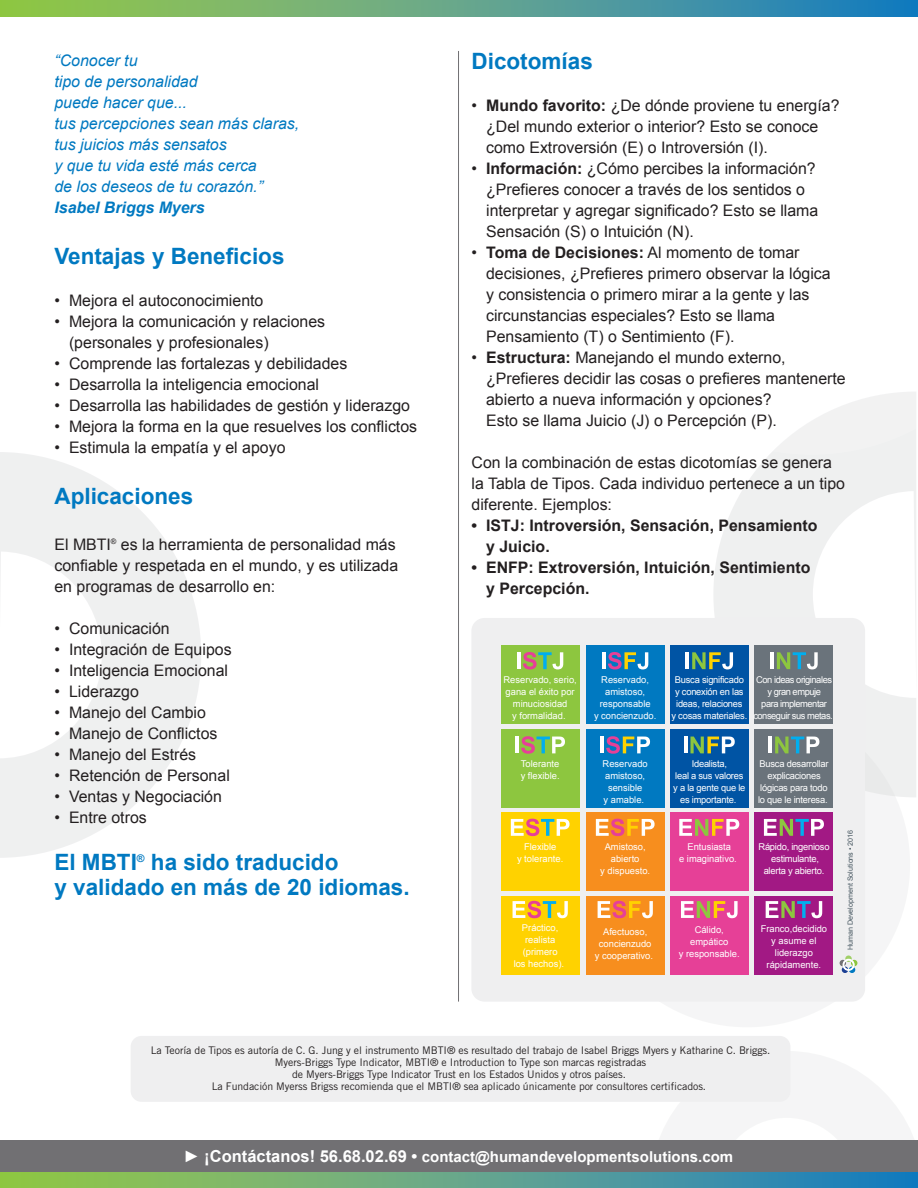
<style>
.page{position:relative;width:918px;height:1188px;background:#fff}
.page>*{position:absolute;margin:0;border:0;box-sizing:border-box;transform-origin:0 0}
.t1{font:700 22.5px/25.5px "Arial";color:#0079c1}
.t2{font:15.9px/21px "Arial";color:#231f20}
.t3{font:italic 15.9px/21px "Arial";color:#0079c1}
.t4{font:700 15.9px/21px "Arial";color:#231f20}
.t5{font:italic 700 15.9px "Arial";color:#0079c1}
.t6{font:700 15px "Arial";color:#fff}
.t7{font:10.5px/12px "Trade Gothic";letter-spacing:-.005em;color:#231f20;text-align:center}
.t8{font:9.3px/12px "Arial";color:#fff;text-align:center}
.t9{font:9.3px/12px "Arial";letter-spacing:-.025em;color:#fff;text-align:center}
.t10{font:9.3px/12px "Arial";letter-spacing:-.05em;color:#fff;text-align:center}
.t11{font:7.2px "Arial";color:#465660}
.s1{font-weight:700}
.s2{font-size:16.5px}
</style>
<div class="page">
<svg style="left:714px;top:455px;width:202px;height:342px;fill:#eff0f0"></svg>
<svg style="left:0;top:452px;width:201px;height:406px;fill:#eff0f0"></svg>
<svg style="left:865px;top:701px;width:45px;height:275px;fill:#f5f5f6"></svg>
<svg style="left:650px;top:1051px;width:268px;height:90px"></svg>
<svg style="left:0;top:1172px;width:918px;height:16px;background:#5fa487"></svg>
<svg style="left:588px;top:16px;width:330px;height:439px"></svg>
<div style="left:0;top:1141px;width:918px;height:31px;background:#717073"></div>
<svg style="left:0;top:0;width:918px;height:16px;background:#5fa487"></svg>
<hr style="left:458px;top:51px;width:1px;height:951px;background:#717073">
<div style="left:131px;top:1036px;width:659px;height:66px;background:#efeff0;border-radius:11px"></div>
<div style="left:471px;top:618px;width:394px;height:384px;background:#efeff0;border-radius:13px"></div>
<div style="left:501px;top:645px;width:79px;height:79px;background:#8dc63f"></div>
<div style="left:586px;top:645px;width:79px;height:79px;background:#0079c1"></div>
<div style="left:670px;top:645px;width:79px;height:79px;background:#0054a4"></div>
<div style="left:754px;top:645px;width:79px;height:79px;background:#6a737b"></div>
<div style="left:501px;top:729px;width:79px;height:79px;background:#8dc63f"></div>
<div style="left:586px;top:729px;width:79px;height:79px;background:#0079c1"></div>
<div style="left:670px;top:729px;width:79px;height:79px;background:#0054a4"></div>
<div style="left:754px;top:729px;width:79px;height:79px;background:#6a737b"></div>
<div style="left:501px;top:812px;width:79px;height:79px;background:#ffd200"></div>
<div style="left:586px;top:812px;width:79px;height:79px;background:#f78e1e"></div>
<div style="left:670px;top:812px;width:79px;height:79px;background:#e64097"></div>
<div style="left:754px;top:812px;width:79px;height:79px;background:#a21984"></div>
<div style="left:501px;top:896px;width:79px;height:79px;background:#ffd200"></div>
<div style="left:586px;top:896px;width:79px;height:79px;background:#f78e1e"></div>
<div style="left:670px;top:896px;width:79px;height:79px;background:#e64097"></div>
<div style="left:754px;top:896px;width:79px;height:79px;background:#a21984"></div>
<hr style="left:517px;top:652px;width:3px;height:17px;background:#fff">
<svg style="left:523px;top:652px;width:40px;height:17px"></svg>
<hr style="left:602px;top:652px;width:4px;height:17px;background:#fff">
<svg style="left:608px;top:652px;width:40px;height:17px"></svg>
<hr style="left:686px;top:652px;width:3px;height:17px;background:#fff">
<svg style="left:692px;top:652px;width:41px;height:17px"></svg>
<hr style="left:770px;top:652px;width:4px;height:17px;background:#fff">
<svg style="left:777px;top:652px;width:41px;height:17px"></svg>
<hr style="left:515px;top:737px;width:4px;height:16px;background:#fff">
<svg style="left:521px;top:736px;width:44px;height:18px"></svg>
<hr style="left:600px;top:737px;width:4px;height:16px;background:#fff">
<svg style="left:606px;top:736px;width:44px;height:18px"></svg>
<hr style="left:684px;top:737px;width:3px;height:16px;background:#fff">
<svg style="left:690px;top:737px;width:45px;height:16px"></svg>
<hr style="left:768px;top:737px;width:4px;height:16px;background:#fff">
<svg style="left:775px;top:737px;width:44px;height:16px"></svg>
<svg style="left:511px;top:819px;width:59px;height:17px"></svg>
<svg style="left:596px;top:819px;width:59px;height:17px"></svg>
<svg style="left:679px;top:819px;width:60px;height:17px"></svg>
<svg style="left:764px;top:819px;width:60px;height:17px"></svg>
<svg style="left:513px;top:901px;width:55px;height:17px"></svg>
<svg style="left:598px;top:901px;width:55px;height:17px"></svg>
<svg style="left:681px;top:901px;width:57px;height:17px"></svg>
<svg style="left:766px;top:901px;width:56px;height:17px"></svg>
<svg style="left:845px;top:956px;width:7px;height:6px"></svg>
<svg style="left:840px;top:959px;width:17px;height:14px"></svg>
<p class="t3" style="left:54px;top:50px;width:246px">“Conocer tu<br>tipo de personalidad<br>puede hacer que...<br>tus percepciones sean más claras, tus juicios más sensatos<br>y que tu vida esté más cerca<br>de los deseos de tu corazón.”</p>
<p class="t5" style="left:54px;top:197px;width:152px">Isabel Briggs Myers</p>
<h1 class="t1" style="left:54px;top:244px;width:232px">Ventajas y Beneficios</h1>
<p class="t2" style="left:54px;top:290px;width:210px">• Mejora el autoconocimiento</p>
<p class="t2" style="left:69px;top:311px;width:258px;text-indent:-15px">• Mejora la comunicación y relaciones (personales y profesionales)</p>
<p class="t2" style="left:54px;top:353px;width:294px">• Comprende las fortalezas y debilidades</p>
<p class="t2" style="left:54px;top:374px;width:266px">• Desarrolla la inteligencia emocional</p>
<p class="t2" style="left:54px;top:395px;width:357px">• Desarrolla las habilidades de gestión y liderazgo</p>
<p class="t2" style="left:54px;top:416px;width:364px">• Mejora la forma en la que resuelves los conflictos</p>
<p class="t2" style="left:54px;top:437px;width:233px">• Estimula la empatía y el apoyo</p>
<h1 class="t1" style="left:54px;top:484px;width:140px">Aplicaciones</h1>
<p class="t2" style="left:54px;top:534px;width:345px">El MBTI<sup>®</sup> es la herramienta de personalidad más confiable y respetada en el mundo, y es utilizada en programas de desarrollo en:</p>
<p class="t2" style="left:54px;top:618px;width:117px">• Comunicación</p>
<p class="t2" style="left:54px;top:639px;width:179px">• Integración de Equipos</p>
<p class="t2" style="left:54px;top:660px;width:175px">• Inteligencia Emocional</p>
<p class="t2" style="left:54px;top:681px;width:86px">• Liderazgo</p>
<p class="t2" style="left:54px;top:702px;width:153px">• Manejo del Cambio</p>
<p class="t2" style="left:54px;top:723px;width:165px">• Manejo de Conflictos</p>
<p class="t2" style="left:54px;top:744px;width:143px">• Manejo del Estrés</p>
<p class="t2" style="left:54px;top:765px;width:177px">• Retención de Personal</p>
<p class="t2" style="left:54px;top:786px;width:169px">• Ventas y Negociación</p>
<p class="t2" style="left:54px;top:807px;width:94px">• Entre otros</p>
<h1 class="t1" style="left:54px;top:850px;width:357px">El MBTI<sup>®</sup> ha sido traducido<br>y validado en más de 20 idiomas.</h1>
<h1 class="t1" style="left:472px;top:49px;width:123px">Dicotomías</h1>
<p class="t2" style="left:486px;top:95px;width:355px;text-indent:-15px">• <span class="s1">Mundo favorito:</span> ¿De dónde proviene tu energía? ¿Del mundo exterior o interior? Esto se conoce como Extroversión (E) o Introversión (I).</p>
<p class="t2" style="left:486px;top:158px;width:334px;text-indent:-15px">• <span class="s1">Información:</span> ¿Cómo percibes la información? ¿Prefieres conocer a través de los sentidos o interpretar y agregar significado? Esto se llama Sensación (S) o Intuición (N).</p>
<p class="t2" style="left:486px;top:242px;width:346px;text-indent:-15px">• <span class="s1">Toma de Decisiones:</span> Al momento de tomar decisiones, ¿Prefieres primero observar la lógica y consistencia o primero mirar a la gente y las circunstancias especiales? Esto se llama Pensamiento (T) o Sentimiento (F).</p>
<p class="t2" style="left:486px;top:347px;width:361px;text-indent:-15px">• <span class="s1">Estructura:</span> Manejando el mundo externo, ¿Prefieres decidir las cosas o prefieres mantenerte abierto a nueva información y opciones?<br>Esto se llama Juicio (J) o Percepción (P).</p>
<p class="t2" style="left:472px;top:452px;width:375px">Con la combinación de estas dicotomías se genera la Tabla de Tipos. Cada individuo pertenece a un tipo diferente. Ejemplos:</p>
<p class="t4" style="left:486px;top:515px;width:333px;text-indent:-15px">• ISTJ: Introversión, Sensación, Pensamiento y Juicio.</p>
<p class="t4" style="left:486px;top:557px;width:326px;text-indent:-15px">• ENFP: Extroversión, Intuición, Sentimiento y Percepción.</p>
<p class="t8" style="left:504px;top:674px;width:75px">Reservado, serio, gana el éxito por minuciosidad<br>y formalidad.</p>
<p class="t8" style="left:594px;top:674px;width:64px">Reservado, amistoso, responsable<br>y concienzudo.</p>
<p class="t9" style="left:671px;top:674px;width:77px">Busca significado y conexión en las ideas, relaciones<br>y cosas materiales.</p>
<p class="t10" style="left:753px;top:674px;width:81px">Con ideas originales y gran empuje<br>para implementar conseguir sus metas.</p>
<p class="t8" style="left:521px;top:757px;width:40px;text-align:left">Tolerante y flexible.</p>
<p class="t8" style="left:603px;top:757px;width:47px">Reservado amistoso, sensible<br>y amable.</p>
<p class="t9" style="left:673px;top:757px;width:74px">Idealista,<br>leal a sus valores y a la gente que le es importante.</p>
<p class="t9" style="left:758px;top:757px;width:72px">Busca desarrollar explicaciones lógicas para todo lo que le interesa.</p>
<p class="t8" style="left:517px;top:841px;width:48px">Flexible<br>y tolerante.</p>
<p class="t8" style="left:600px;top:841px;width:51px">Amistoso, abierto<br>y dispuesto.</p>
<p class="t8" style="left:679px;top:841px;width:59px">Entusiasta<br>e imaginativo.</p>
<p class="t9" style="left:758px;top:841px;width:73px">Rápido, ingenioso estimulante, alerta y abierto.</p>
<p class="t8" style="left:514px;top:922px;width:52px">Práctico, realista (primero<br>los hechos).</p>
<p class="t8" style="left:595px;top:926px;width:60px">Afectuoso, concienzudo y cooperativo.</p>
<p class="t8" style="left:679px;top:924px;width:62px">Cálido, empático<br>y responsable.</p>
<p class="t8" style="left:761px;top:922px;width:68px">Franco,decidido y asume el liderazgo rápidamente.</p>
<p class="t11" style="left:846px;top:950px;width:122px;rotate:-90deg">Human Development Solutions • 2016</p>
<p class="t7" style="left:151px;top:1044px;width:621px">La Teoría de Tipos es autoría de C. G. Jung y el instrumento MBTI® es resultado del trabajo de Isabel Briggs Myers y Katharine C. Briggs.<br>Myers-Briggs Type Indicator, MBTI® e Introduction to Type son marcas registradas<br>de Myers-Briggs Type Indicator Trust en los Estados Unidos y otros países.<br>La Fundación Myerss Brigss recomienda que el MBTI® sea aplicado únicamente por consultores certificados.</p>
<p class="t6" style="left:183px;top:1147px;width:551px"><span class="s2">► ¡Contáctanos! 56.68.02.69 •</span> contact@humandevelopmentsolutions.com</p>
</div>
